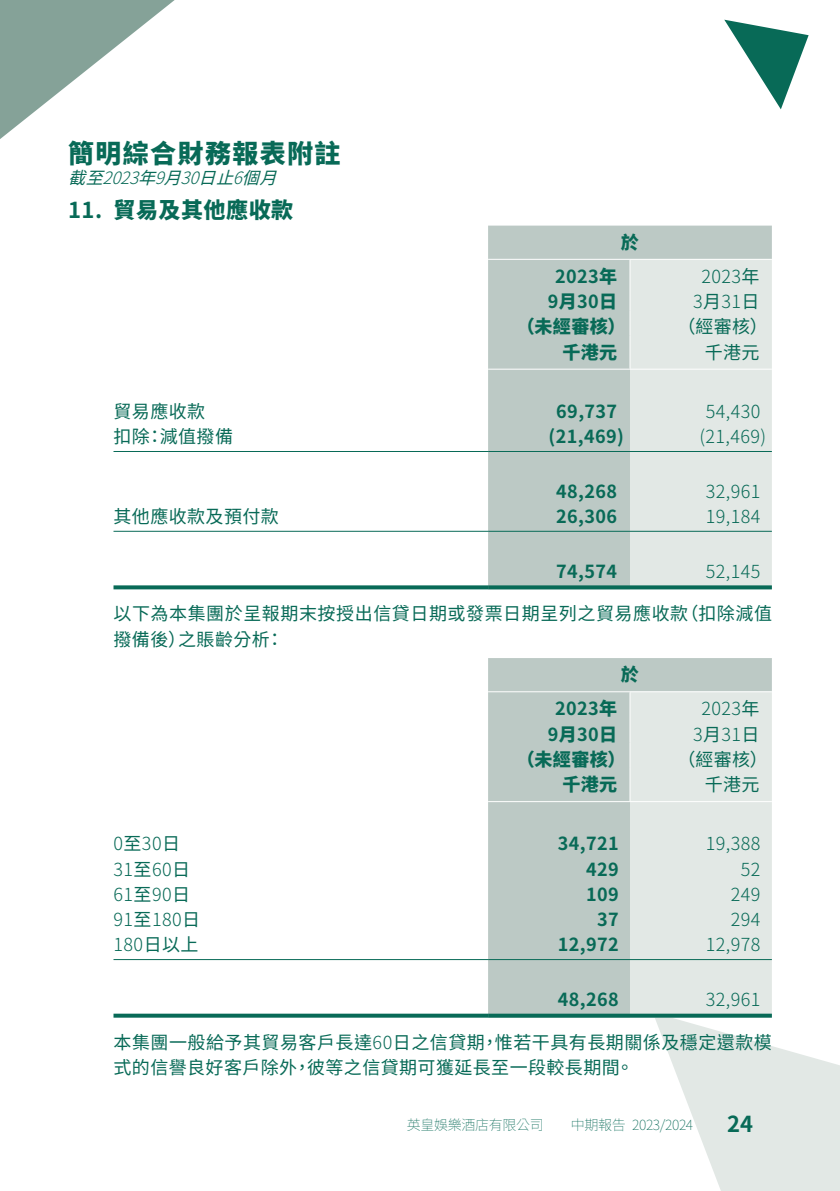
<style>
.page{position:relative;width:840px;height:1191px;background:#fff}
.page>*{position:absolute;margin:0;border:0;box-sizing:border-box;transform-origin:0 0}
.t1{font:900 26px "Noto Sans CJ Ktc";letter-spacing:.05em;color:#086a57}
.t2{font:900 22px "Noto Sans CJ Ktc";letter-spacing:.025em;color:#086a57}
.t3{font:700 22px "Noto Sans CJ Ktc";color:#086a57}
.t4{font:18px/25.2px "Noto Sans CJ Ktc";letter-spacing:.025em;color:#086a57}
.t5{font:300 18px "Noto Sans CJ Ktc";letter-spacing:.02em;color:#086a57}
.t6{font:700 18px/25.2px "Noto Sans CJ Ktc";letter-spacing:.025em;color:#086a57;text-align:center}
.t7{font:900 18px "Noto Sans CJ Ktc";letter-spacing:.025em;color:#086a57}
.t8{font:italic 300 17px "Noto Sans CJ Ktc";color:#086a57}
.t9{font:italic 17px "Noto Sans CJ Ktc";color:#086a57}
.t10{font:100 14px "Noto Sans CJ Ktc";letter-spacing:-.025em;color:#086a57}
.s1{font-weight:400}
.s2{font-weight:900}
.s3{font-weight:300}
</style>
<div class="page">
<svg style="left:652px;top:1012px;width:187px;height:179px"></svg>
<svg style="left:0;top:0;width:175px;height:139px"></svg>
<svg style="left:724px;top:20px;width:84px;height:89px"></svg>
<div style="left:488px;top:226px;width:283px;height:359px;background:#bcc9c5"></div>
<div style="left:629px;top:260px;width:142px;height:325px;background:#e2e8e5"></div>
<hr style="left:488px;top:369px;width:141px;height:1px;background:#fff">
<hr style="left:629px;top:369px;width:142px;height:1px;background:#fff">
<hr style="left:629px;top:260px;width:1px;height:50px;background:#fff">
<svg style="left:629px;top:310px;width:1px;height:25px"></svg>
<hr style="left:629px;top:335px;width:1px;height:34px;background:#fff">
<hr style="left:488px;top:259px;width:141px;height:1px;background:#fff">
<hr style="left:629px;top:259px;width:142px;height:1px;background:#fff">
<hr style="left:113px;top:451px;width:375px;height:1px;background:#086a57">
<hr style="left:488px;top:451px;width:141px;height:1px;background:#086a57">
<hr style="left:629px;top:451px;width:142px;height:1px;background:#086a57">
<hr style="left:113px;top:531px;width:375px;height:1px;background:#086a57">
<hr style="left:488px;top:531px;width:141px;height:1px;background:#086a57">
<hr style="left:629px;top:531px;width:142px;height:1px;background:#086a57">
<svg style="left:113px;top:585px;width:375px;height:4px"></svg>
<svg style="left:488px;top:585px;width:141px;height:4px"></svg>
<svg style="left:629px;top:585px;width:142px;height:4px"></svg>
<div style="left:488px;top:658px;width:283px;height:355px;background:#bcc9c5"></div>
<div style="left:629px;top:692px;width:142px;height:321px;background:#e2e8e5"></div>
<hr style="left:488px;top:801px;width:141px;height:1px;background:#fff">
<hr style="left:629px;top:801px;width:142px;height:1px;background:#fff">
<hr style="left:629px;top:692px;width:1px;height:50px;background:#fff">
<svg style="left:629px;top:742px;width:1px;height:26px"></svg>
<hr style="left:629px;top:768px;width:1px;height:33px;background:#fff">
<hr style="left:488px;top:691px;width:141px;height:1px;background:#fff">
<hr style="left:629px;top:691px;width:142px;height:1px;background:#fff">
<hr style="left:113px;top:959px;width:375px;height:1px;background:#086a57">
<hr style="left:488px;top:959px;width:141px;height:1px;background:#086a57">
<hr style="left:629px;top:959px;width:142px;height:1px;background:#086a57">
<svg style="left:113px;top:1013px;width:375px;height:4px"></svg>
<svg style="left:488px;top:1013px;width:141px;height:4px"></svg>
<svg style="left:629px;top:1013px;width:142px;height:4px"></svg>
<h1 class="t1" style="left:68px;top:139px;width:274px">簡明綜合財務報表附註</h1>
<p class="t9" style="left:241px;top:169px;width:49px">個月</p>
<p class="t9" style="left:138px;top:169px;width:32px">年</p>
<p class="t9" style="left:68px;top:169px;width:49px">截至</p>
<p class="t8" style="left:102px;top:169px;width:145px">2023 <span class="s1">月</span>9 <span class="s1">日止</span></p>
<p class="t8" style="left:180px;top:169px;width:32px">30</p>
<p class="t8" style="left:233px;top:169px;width:24px">6</p>
<p class="t3" style="left:68px;top:197px;width:36px">11.</p>
<p class="t2" style="left:113px;top:197px;width:181px">貿易及其他應收款</p>
<p class="t7" style="left:620px;top:232px;width:19px">於</p>
<p class="t6" style="left:547px;top:264px;width:71px">2023<span class="s2">年<br></span>9<span class="s2">月</span>30<span class="s2">日</span></p>
<p class="t5" style="left:701px;top:266px;width:60px">2023<span class="s1">年</span></p>
<p class="t5" style="left:692px;top:291px;width:68px"><span class="s1">月</span>3 31<span class="s1">日</span></p>
<p class="t4" style="left:677px;top:314px;width:92px">（經審核(</p>
<p class="t7" style="left:516px;top:316px;width:110px">（未經審核）</p>
<p class="t7" style="left:562px;top:342px;width:56px">千港元</p>
<p class="t4" style="left:704px;top:340px;width:56px">千港元</p>
<p class="t4" style="left:113px;top:399px;width:93px">貿易應收款</p>
<p class="t6" style="left:556px;top:399px;width:62px">69,737</p>
<p class="t5" style="left:705px;top:401px;width:56px">54,430</p>
<p class="t4" style="left:113px;top:424px;width:38px">扣除</p>
<p class="t4" style="left:160px;top:424px;width:75px">減值撥備</p>
<p class="t4" style="left:146px;top:424px;width:19px">：</p>
<p class="t6" style="left:548px;top:424px;width:77px">)21,469(</p>
<p class="t5" style="left:699px;top:426px;width:68px">)21,469(</p>
<p class="t6" style="left:556px;top:479px;width:62px">48,268</p>
<p class="t5" style="left:705px;top:481px;width:56px">32,961</p>
<p class="t4" style="left:113px;top:504px;width:167px">其他應收款及預付款</p>
<p class="t6" style="left:556px;top:504px;width:62px">26,306</p>
<p class="t5" style="left:705px;top:506px;width:56px">19,184</p>
<p class="t6" style="left:556px;top:559px;width:62px">74,574</p>
<p class="t5" style="left:705px;top:561px;width:56px">52,145</p>
<p class="t4" style="left:680px;top:601px;width:93px">（扣除減值</p>
<p class="t4" style="left:265px;top:601px;width:424px;text-indent:-152px">以下為本集團於呈報期末按授出信貸日期或發票日期呈列之貿易應收款：</p>
<p class="t4" style="left:113px;top:627px;width:74px">撥備後）</p>
<p class="t4" style="left:178px;top:627px;width:93px">之賬齡分析</p>
<p class="t7" style="left:620px;top:664px;width:19px">於</p>
<p class="t6" style="left:547px;top:696px;width:71px">2023<span class="s2">年<br></span>9<span class="s2">月</span>30<span class="s2">日</span></p>
<p class="t5" style="left:701px;top:698px;width:60px">2023<span class="s1">年</span></p>
<p class="t5" style="left:692px;top:724px;width:68px"><span class="s1">月</span>3 31<span class="s1">日</span></p>
<p class="t4" style="left:677px;top:747px;width:92px">（經審核(</p>
<p class="t7" style="left:516px;top:749px;width:110px">（未經審核）</p>
<p class="t7" style="left:562px;top:774px;width:56px">千港元</p>
<p class="t4" style="left:704px;top:772px;width:56px">千港元</p>
<p class="t5" style="left:113px;top:833px;width:68px"><span class="s1">至</span>0 30<span class="s1">日</span></p>
<p class="t6" style="left:557px;top:831px;width:62px">34,721</p>
<p class="t5" style="left:705px;top:833px;width:56px">19,388</p>
<p class="t5" style="left:113px;top:859px;width:78px">31<span class="s1">至</span>60<span class="s1">日</span></p>
<p class="t6" style="left:585px;top:856px;width:34px">429</p>
<p class="t5" style="left:740px;top:859px;width:21px">52</p>
<p class="t5" style="left:113px;top:884px;width:78px">61<span class="s1">至</span>90<span class="s1">日</span></p>
<p class="t6" style="left:585px;top:882px;width:34px">109</p>
<p class="t5" style="left:730px;top:884px;width:31px">249</p>
<p class="t5" style="left:113px;top:909px;width:88px">91<span class="s1">至</span>180<span class="s1">日</span></p>
<p class="t6" style="left:596px;top:907px;width:23px">37</p>
<p class="t5" style="left:730px;top:909px;width:31px">294</p>
<p class="t5" style="left:113px;top:934px;width:86px">180<span class="s1">日以上</span></p>
<p class="t6" style="left:557px;top:932px;width:62px">12,972</p>
<p class="t5" style="left:705px;top:934px;width:56px">12,978</p>
<p class="t6" style="left:557px;top:987px;width:62px">48,268</p>
<p class="t4" style="left:494px;top:1030px;width:278px">惟若干具有長期關係及穩定還款模</p>
<p class="t5" style="left:705px;top:989px;width:56px">32,961</p>
<p class="t4" style="left:113px;top:1030px;width:372px">本集團一般給予其貿易客戶長達<span class="s3">60</span>日之信貸期</p>
<p class="t4" style="left:480px;top:1030px;width:19px">，</p>
<p class="t4" style="left:113px;top:1055px;width:185px">式的信譽良好客戶除外</p>
<p class="t4" style="left:307px;top:1055px;width:314px">彼等之信貸期可獲延長至一段較長期間</p>
<p class="t4" style="left:615px;top:1055px;width:19px">。</p>
<p class="t4" style="left:293px;top:1055px;width:19px">，</p>
<p class="t10" style="left:406px;top:1116px;width:138px">英皇娛樂酒店有限公司</p>
<p class="t10" style="left:570px;top:1116px;width:56px">中期報告</p>
<p class="t10" style="left:631px;top:1116px;width:63px">2023/2024</p>
<p class="t3" style="left:726px;top:1112px;width:27px">24</p>
</div>
